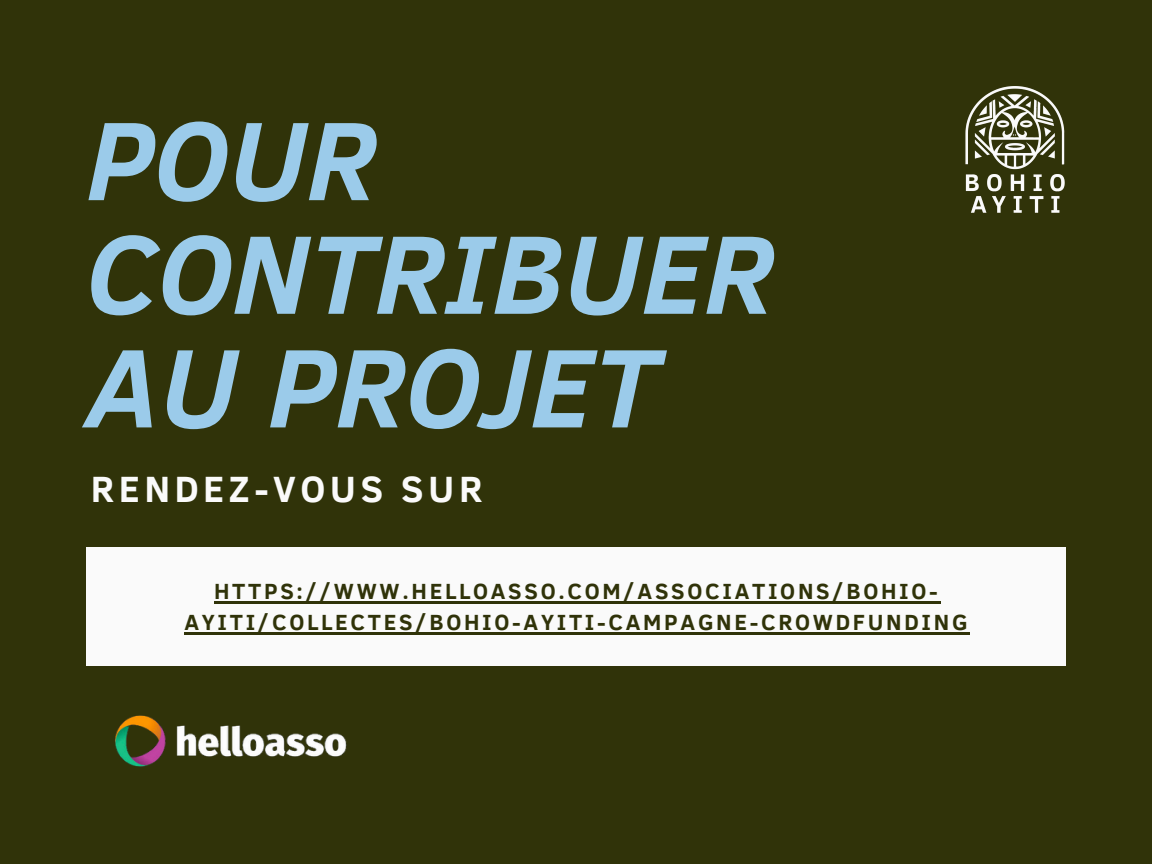
<style>
.page{position:relative;width:1152px;height:864px;background:#303309}
.page>*{position:absolute;margin:0;border:0;box-sizing:border-box;transform-origin:0 0}
.t1{font:italic 700 114px/113.7px "Clear Sans";color:#9bcbea}
.t2{font:700 37.5px "Clear Sans";letter-spacing:.12em;color:#fafafa}
.t3{font:700 22.5px/31.5px "Clear Sans";letter-spacing:.12em;color:#303309;text-align:center}
</style>
<div class="page">
<div style="left:86px;top:547px;width:980px;height:119px;background:#fafafa"></div>
<hr style="left:214px;top:601px;width:727px;height:2px;background:#303309">
<hr style="left:184px;top:632px;width:786px;height:3px;background:#303309">
<img style="left:115px;top:715px;width:232px;height:52px">
<img style="left:965px;top:86px;width:100px;height:127px">
<p class="t1" style="left:86px;top:98px;width:689px">POUR<br>CONTRIBUER<br>AU PROJET</p>
<p class="t2" style="left:91px;top:462px;width:393px">RENDEZ-VOUS SUR</p>
<p class="t3" style="left:184px;top:574px;width:785px">HTTPS://WWW.HELLOASSO.COM/ASSOCIATIONS/BOHIO-<br>AYITI/COLLECTES/BOHIO-AYITI-CAMPAGNE-CROWDFUNDING</p>
</div>
